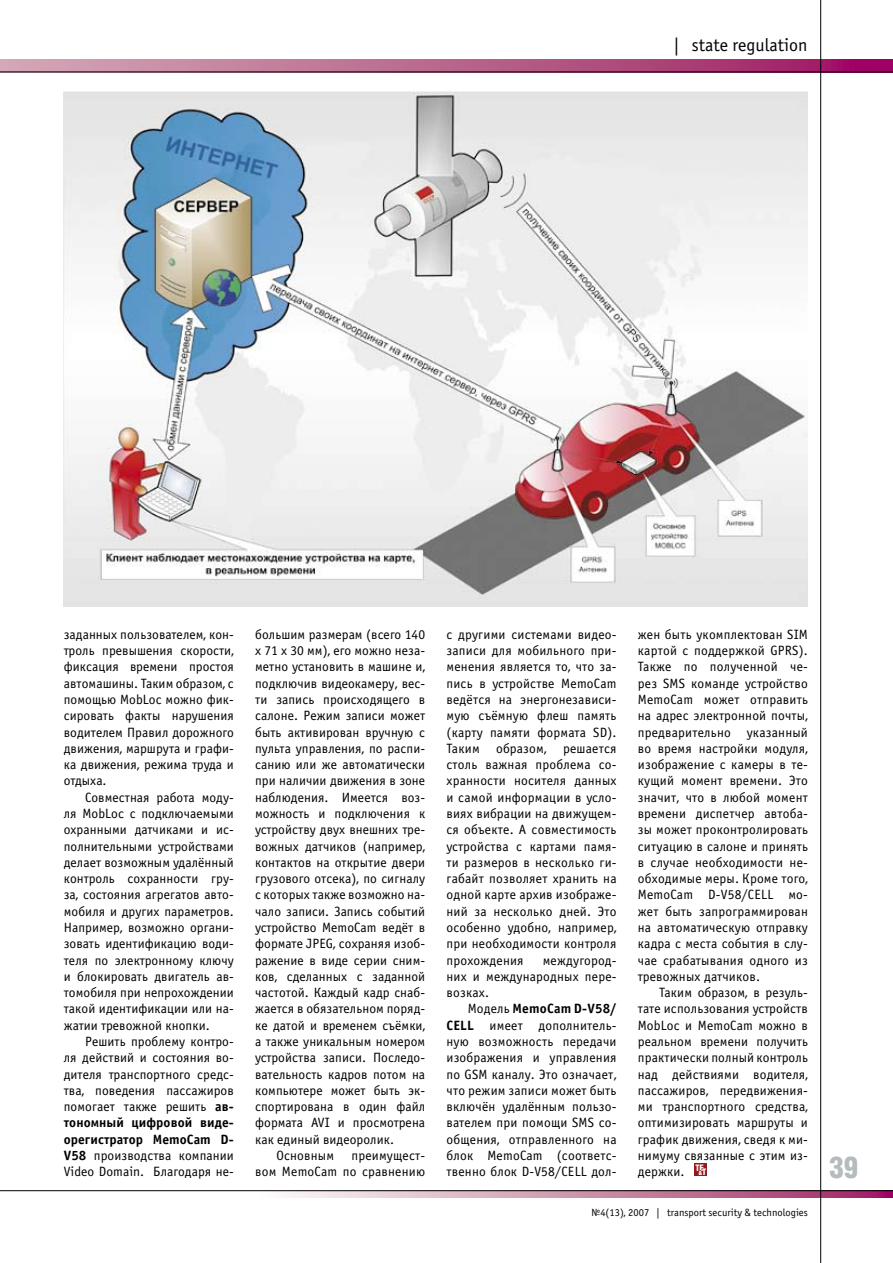
<style>
.page{position:relative;width:893px;height:1263px;background:#fff}
.page>*{position:absolute;margin:0;border:0;box-sizing:border-box;transform-origin:0 0}
.t1{font:900 30px "Helios Cond";color:#b6bbbe}
.t2{font:18px "Officina Sans C";color:#000}
.t3{font:13.5px/16.4px "Officina Sans C";letter-spacing:.005em;color:#000;text-align:justify}
.t4{font:10.5px "Officina Sans C";color:#000}
.s1{font-weight:700}
.s2{font-family:"Helios Cond";font-weight:900;font-size:6px;color:#fff}
.s3{font-family:"Helios Cond";font-weight:900;font-size:9px;color:#fff}
</style>
<div class="page">
<svg style="left:255px;top:1191px;width:638px;height:6px"></svg>
<svg style="left:0;top:60px;width:893px;height:12px"></svg>
<hr style="left:820px;top:0;width:1px;height:1263px;background:#000">
<hr style="left:0;top:1190px;width:893px;height:1px;background:#000">
<hr style="left:0;top:72px;width:893px;height:1px;background:#000">
<div style="left:694px;top:1163px;width:13px;height:13px;background:#921b1d"></div>
<img style="left:64px;top:91px;width:744px;height:515px">
<h2 class="t2" style="left:674px;top:35px;width:135px">| state regulation</h2>
<p class="t3" style="left:64px;top:626px;width:172px">заданных пользователем, кон&shy;троль превышения скорости, фиксация времени простоя автомашины. Таким образом, с помощью MobLoc можно фик&shy;сировать факты нарушения водителем Правил дорожного движения, маршрута и графи&shy;ка движения, режима труда и отдыха.</p>
<p class="t3" style="left:64px;top:789px;width:172px;text-indent:21px">Совместная работа моду&shy;ля MobLoc с подключаемыми охранными датчиками и ис&shy;полнительными устройствами делает возможным удалённый контроль сохранности гру&shy;за, состояния агрегатов авто&shy;мобиля и других параметров.<br>Например, возможно органи&shy;зовать идентификацию води&shy;теля по электронному ключу и блокировать двигатель ав&shy;томобиля при непрохождении такой идентификации или на&shy;жатии тревожной кнопки.</p>
<p class="t3" style="left:64px;top:1033px;width:172px;text-indent:21px">Решить проблему контро&shy;ля действий и состояния во&shy;дителя транспортного средс&shy;тва, поведения пассажиров помогает также решить <span class="s1">ав&shy;тономный цифровой виде&shy;орегистратор MemoCam D-V58</span> производства компании Video Domain. Благодаря не-</p>
<p class="t3" style="left:255px;top:626px;width:172px">большим размерам (всего 140</p>
<p class="t3" style="left:255px;top:643px;width:172px">х 71 х 30 мм), его можно неза-</p>
<p class="t3" style="left:255px;top:659px;width:172px">метно установить в машине и,</p>
<p class="t3" style="left:255px;top:675px;width:172px">подключив видеокамеру, вес-</p>
<p class="t3" style="left:255px;top:691px;width:172px">ти запись происходящего в</p>
<p class="t3" style="left:255px;top:708px;width:172px">салоне. Режим записи может</p>
<p class="t3" style="left:255px;top:724px;width:172px">быть активирован вручную с</p>
<p class="t3" style="left:255px;top:740px;width:172px">пульта управления, по распи-</p>
<p class="t3" style="left:255px;top:757px;width:172px">санию или же автоматически</p>
<p class="t3" style="left:255px;top:773px;width:172px">при наличии движения в зоне</p>
<p class="t3" style="left:255px;top:789px;width:172px">наблюдения. Имеется воз-</p>
<p class="t3" style="left:255px;top:805px;width:172px">можность и подключения к</p>
<p class="t3" style="left:255px;top:822px;width:172px">устройству двух внешних тре-</p>
<p class="t3" style="left:255px;top:838px;width:172px">вожных датчиков (например,</p>
<p class="t3" style="left:255px;top:854px;width:172px">контактов на открытие двери</p>
<p class="t3" style="left:255px;top:871px;width:172px">грузового отсека), по сигналу</p>
<p class="t3" style="left:255px;top:887px;width:172px">с которых также возможно на-</p>
<p class="t3" style="left:255px;top:903px;width:172px">чало записи. Запись событий</p>
<p class="t3" style="left:255px;top:919px;width:172px">устройство MemoCam ведёт в</p>
<p class="t3" style="left:255px;top:936px;width:172px">формате JPEG, сохраняя изоб-</p>
<p class="t3" style="left:255px;top:952px;width:172px">ражение в виде серии сним-</p>
<p class="t3" style="left:255px;top:968px;width:172px">ков, сделанных с заданной</p>
<p class="t3" style="left:255px;top:985px;width:172px">частотой. Каждый кадр снаб-</p>
<p class="t3" style="left:255px;top:1001px;width:172px">жается в обязательном поряд-</p>
<p class="t3" style="left:255px;top:1017px;width:172px">ке датой и временем съёмки,</p>
<p class="t3" style="left:255px;top:1033px;width:172px">а также уникальным номером</p>
<p class="t3" style="left:255px;top:1050px;width:172px">устройства записи. Последо-</p>
<p class="t3" style="left:255px;top:1066px;width:172px">вательность кадров потом на</p>
<p class="t3" style="left:255px;top:1082px;width:172px">компьютере может быть эк-</p>
<p class="t3" style="left:255px;top:1099px;width:172px">спортирована в один файл</p>
<p class="t3" style="left:255px;top:1115px;width:172px">формата AVI и просмотрена</p>
<p class="t3" style="left:255px;top:1131px;width:140px">как единый видеоролик.</p>
<p class="t3" style="left:276px;top:1147px;width:59px">Основным</p>
<p class="t3" style="left:255px;top:1147px;width:172px;text-align:right">преимущест-<br>вом MemoCam по сравнению</p>
<p class="t3" style="left:446px;top:626px;width:172px">с другими системами видео&shy;записи для мобильного при&shy;менения является то, что за&shy;пись в устройстве MemoCam ведётся на энергонезависи&shy;мую съёмную флеш память (карту памяти формата SD).<br>Таким образом, решается столь важная проблема со&shy;хранности носителя данных и самой информации в усло&shy;виях вибрации на движущем&shy;ся объекте. А совместимость устройства с картами памя&shy;ти размеров в несколько ги&shy;габайт позволяет хранить на одной карте архив изображе&shy;ний за несколько дней. Это особенно удобно, например, при необходимости контроля прохождения</p>
<p class="t3" style="left:446px;top:952px;width:172px;text-indent:96px">междугород&shy;них и международных пере&shy;возках.</p>
<p class="t3" style="left:446px;top:1001px;width:172px;text-indent:21px">Модель <span class="s1">MemoCam D-V58/ CELL</span> имеет дополнитель&shy;ную возможность передачи изображения и управления по GSM каналу. Это означает, что режим записи может быть включён удалённым пользо&shy;вателем при помощи SMS со&shy;общения, отправленного на блок MemoCam (соответс&shy;твенно блок D-V58/CELL дол-</p>
<p class="t3" style="left:638px;top:626px;width:172px">жен быть укомплектован SIM картой с поддержкой GPRS).<br>Также по полученной че&shy;рез SMS команде устройство MemoCam может отправить на адрес электронной почты, предварительно указанный во время настройки модуля, изображение с камеры в те&shy;кущий момент времени. Это значит, что в любой момент времени диспетчер автоба&shy;зы может проконтролировать ситуацию в салоне и принять в случае необходимости не&shy;обходимые меры. Кроме того, MemoCam D-V58/CELL мо&shy;жет быть запрограммирован на автоматическую отправку кадра с места события в слу&shy;чае срабатывания одного из тревожных датчиков.</p>
<p class="t3" style="left:638px;top:985px;width:172px;text-indent:21px">Таким образом, в резуль&shy;тате использования устройств MobLoc и MemoCam можно в реальном времени получить практически полный контроль над действиями водителя, пассажиров, передвижения&shy;ми транспортного средства, оптимизировать маршруты и график движения, сведя к ми&shy;нимуму связанные с этим из&shy;держки. <sup>ТБ</sup><span class="s2">&amp;</span><span class="s3">Т</span></p>
<p class="t4" style="left:592px;top:1206px;width:218px">№4(13), 2007 | transport security &amp; technologies</p>
<h1 class="t1" style="left:829px;top:1150px;width:31px">39</h1>
</div>
